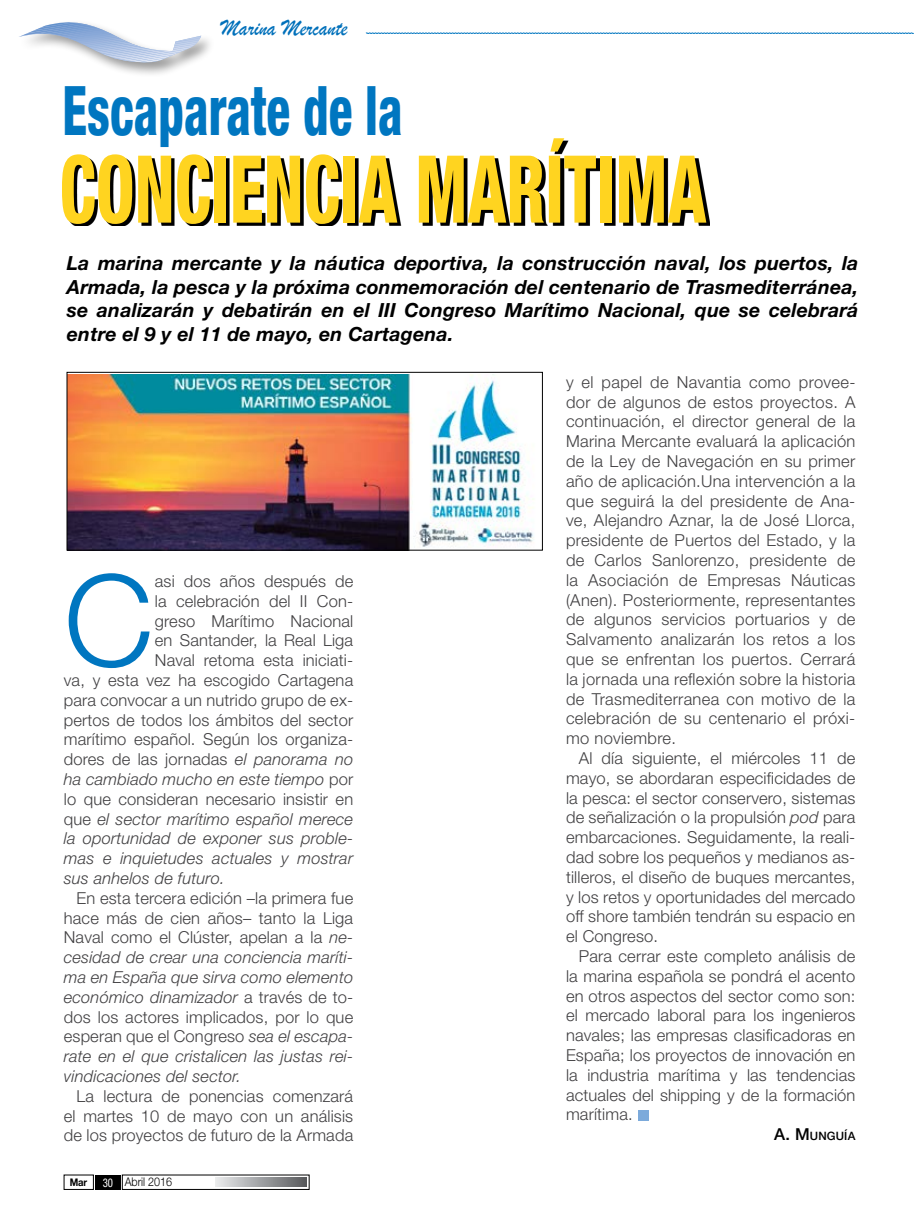
<style>
.page{position:relative;width:915px;height:1212px;background:#fff}
.page>*{position:absolute;margin:0;border:0;box-sizing:border-box;transform-origin:0 0}
.t1{font:300 127.35px "Helvetica Neue LT Std";color:#0076c0}
.t2{font:800 condensed 93.75px "Helvetica Neue LT Std";color:#ffd420;scale:.72 1}
.t3{font:800 condensed 68.4px "Helvetica Neue LT Std";color:#0076c0;scale:.72 1}
.t4{font:24px "Brush Script";color:#0070ba;scale:.9 1}
.t5{font:italic 700 19.5px/23.4px "Helvetica Neue LT Std";letter-spacing:.01em;color:#000;text-align:justify}
.t6{font:300 16.5px/19.8px "Helvetica Neue LT Std";letter-spacing:.01em;color:#414042;text-align:justify}
.t7{font:italic 300 16.5px/19.8px "Helvetica Neue LT Std";letter-spacing:.01em;color:#414042;text-align:justify}
.t8{font:300 12px "Helvetica Neue LT Std";color:#000;scale:.9 1}
.t9{font:500 11.55px "Helvetica Neue LT Std";letter-spacing:.015em;color:#000}
.t10{font:700 10.5px "Helvetica Neue LT Std";color:#000;scale:.9 1}
.s1{font-style:italic}
.s2{font-style:normal}
.s3{font-weight:400;font-stretch:condensed;color:#fff}
.s4{font-size:16.5px}
</style>
<div class="page">
<div style="left:18px;top:19px;width:197px;height:58px;background:#000;opacity:.41"></div>
<svg style="left:18px;top:19px;width:183px;height:44px"></svg>
<svg style="left:216px;top:1178px;width:90px;height:8px"></svg>
<div style="left:95px;top:1175px;width:26px;height:14px;background:#000"></div>
<svg style="left:366px;top:33px;width:547px;height:1px"></svg>
<svg style="left:65px;top:141px;width:644px;height:85px"></svg>
<img style="left:69px;top:374px;width:465px;height:174px">
<div style="left:67px;top:372px;width:475px;height:178px;border:1px solid #000"></div>
<div style="left:637px;top:1110px;width:11px;height:10px;background:#7caadb"></div>
<h3 class="t4" style="left:221px;top:13px;width:142px">Marina Mercante</h3>
<h3 class="t3" style="left:63px;top:68px;width:473px">Escaparate de la</h3>
<h2 class="t2" style="left:60px;top:131px;width:899px">CONCIENCIA MARÍTIMA</h2>
<p class="t5" style="left:67px;top:251px;width:792px">La marina mercante y la náutica deportiva, la construcción naval, los puertos, la Armada, la pesca y la próxima conmemoración del centenario de Trasmediterránea, se analizarán y debatirán en el III Congreso Marítimo Nacional, que se celebrará entre el 9 y el 11 de mayo, en Cartagena.</p>
<h1 class="t1" style="left:64px;top:543px;width:91px">C</h1>
<p class="t6" style="left:155px;top:571px;width:200px">asi dos años después de</p>
<p class="t6" style="left:155px;top:591px;width:200px">la celebración del II Con-</p>
<p class="t6" style="left:155px;top:610px;width:200px">greso Marítimo Nacional</p>
<p class="t6" style="left:155px;top:630px;width:200px">en Santander, la Real Liga</p>
<p class="t6" style="left:155px;top:650px;width:200px">Naval retoma esta iniciati-</p>
<p class="t6" style="left:64px;top:670px;width:291px">va, y esta vez ha escogido Cartagena</p>
<p class="t6" style="left:64px;top:690px;width:291px">para convocar a un nutrido grupo de ex-</p>
<p class="t6" style="left:64px;top:709px;width:291px">pertos de todos los ámbitos del sector</p>
<p class="t6" style="left:64px;top:729px;width:291px">marítimo español. Según los organiza-</p>
<p class="t6" style="left:64px;top:749px;width:291px">dores de las jornadas <span class="s1">el panorama no</span></p>
<p class="t7" style="left:64px;top:769px;width:291px">ha cambiado mucho en este tiempo <span class="s2">por</span></p>
<p class="t6" style="left:64px;top:789px;width:291px">lo que consideran necesario insistir en</p>
<p class="t7" style="left:64px;top:808px;width:291px"><span class="s2">que</span> el sector marítimo español merece</p>
<p class="t7" style="left:64px;top:828px;width:291px">la oportunidad de exponer sus proble-</p>
<p class="t7" style="left:64px;top:848px;width:291px">mas e inquietudes actuales y mostrar</p>
<p class="t7" style="left:64px;top:868px;width:162px">sus anhelos de futuro.</p>
<p class="t7" style="left:64px;top:888px;width:291px;text-indent:13px"><span class="s2">En esta tercera edición –la primera fue hace más de cien años– tanto la Liga Naval como el Clúster, apelan a la</span> ne&shy;cesidad de crear una conciencia maríti&shy;ma en España que sirva como elemento económico dinamizador <span class="s2">a través de to&shy;dos los actores implicados, por lo que esperan que el Congreso</span> sea el escapa&shy;rate en el que cristalicen las justas rei&shy;vindicaciones del sector.</p>
<p class="t6" style="left:64px;top:1086px;width:291px;text-indent:13px">La lectura de ponencias comenzará el martes 10 de mayo con un análisis de los proyectos de futuro de la Armada</p>
<p class="t10" style="left:70px;top:1176px;width:21px">Mar</p>
<p class="t8" style="left:103px;top:1175px;width:79px"><span class="s3">30</span> Abril 2016</p>
<p class="t6" style="left:566px;top:372px;width:291px">y el papel de Navantia como provee&shy;dor de algunos de estos proyectos. A continuación, el director general de la Marina Mercante evaluará la aplicación de la Ley de Navegación en su primer año de aplicación.Una intervención a la que seguirá la del presidente de Ana&shy;ve, Alejandro Aznar, la de José Llorca, presidente de Puertos del Estado, y la de Carlos Sanlorenzo, presidente de la Asociación de Empresas Náuticas (Anen). Posteriormente, representantes de algunos servicios portuarios y de Salvamento analizarán los retos a los que se enfrentan los puertos. Cerrará la jornada una reflexión sobre la historia de Trasmediterranea con motivo de la celebración de su centenario el próxi&shy;mo noviembre.</p>
<p class="t6" style="left:566px;top:748px;width:291px;text-indent:13px">Al día siguiente, el miércoles 11 de mayo, se abordaran especificidades de la pesca: el sector conservero, sistemas de señalización o la propulsión <span class="s1">pod</span> para embarcaciones. Seguidamente, la reali&shy;dad sobre los pequeños y medianos as&shy;tilleros, el diseño de buques mercantes, y los retos y oportunidades del mercado off shore también tendrán su espacio en el Congreso.</p>
<p class="t6" style="left:566px;top:946px;width:291px;text-indent:13px">Para cerrar este completo análisis de la marina española se pondrá el acento en otros aspectos del sector como son: el mercado laboral para los ingenieros navales; las empresas clasificadoras en España; los proyectos de innovación en la industria marítima y las tendencias actuales del shipping y de la formación marítima.</p>
<p class="t9" style="left:774px;top:1129px;width:83px"><span class="s4">A. M</span>UNGUÍA</p>
</div>
